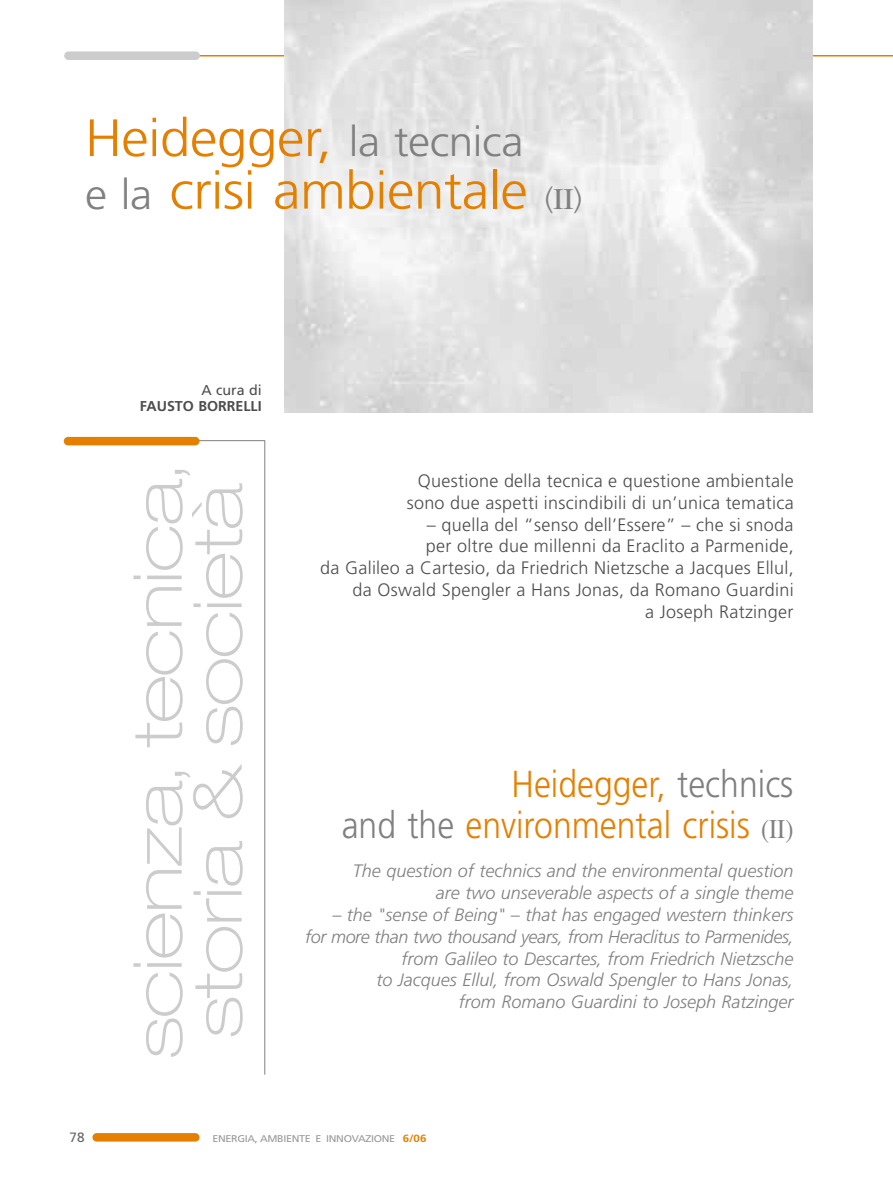
<style>
.page{position:relative;width:893px;height:1191px;background:#fff}
.page>*{position:absolute;margin:0;border:0;box-sizing:border-box;transform-origin:0 0}
.t1{font:100 expanded 67.5px/60px "Helvetica Neue";letter-spacing:-.015em;color:#ccc;text-align:center;scale:1.15 1}
.t2{font:300 52.5px/52.5px "Frutiger";letter-spacing:-.01em;color:#e47f00;scale:1.05 1}
.t3{font:300 37.5px/41.7px "Frutiger";color:#e47f00;text-align:right;scale:.9 1}
.t4{font:italic 300 18px/21.8px "Frutiger";color:#808080;text-align:right}
.t5{font:300 18px/21.8px "Frutiger";letter-spacing:.015em;color:#4d4d4d;text-align:right}
.t6{font:700 14.25px "Frutiger";color:#4d4d4d}
.t7{font:14.25px "Frutiger";color:#4d4d4d}
.t8{font:13.5px "Frutiger";color:#666}
.t9{font:9.75px "Frutiger";letter-spacing:-.035em;color:#999;scale:1.1 1}
.s1{font-size:42px;color:#808080}
.s2{font-size:30px;color:#808080}
.s3{font-family:"Times";font-weight:400;font-size:30px;color:#808080}
.s4{color:#808080}
.s5{font-family:"Times";font-weight:400;font-size:27px;color:#808080}
.s6{font-weight:700;font-size:10.5px;color:#e47f00}
</style>
<div class="page">
<div style="left:92px;top:1133px;width:108px;height:8px;background:#e47f00;border-radius:4px"></div>
<hr style="left:188px;top:55px;width:705px;height:1px;background:#e47f00">
<div style="left:64px;top:51px;width:136px;height:9px;background:#ccc;border-radius:4px"></div>
<img style="left:285px;top:0;width:527px;height:412px">
<hr style="left:169px;top:440px;width:96px;height:1px;background:#808080">
<hr style="left:265px;top:440px;width:1px;height:634px;background:#808080">
<div style="left:64px;top:437px;width:135px;height:8px;background:#e47f00;border-radius:4px"></div>
<h2 class="t2" style="left:85px;top:116px;width:475px">Heidegger, <span class="s1">la tecnica<br>e la</span> crisi ambientale <span class="s2">(</span><span class="s3">II</span><span class="s2">)</span></h2>
<p class="t7" style="left:201px;top:384px;width:62px">A cura di</p>
<p class="t6" style="left:140px;top:400px;width:123px">FAUSTO BORRELLI</p>
<h1 class="t1" style="left:134px;top:1058px;width:519px;rotate:-90deg">scienza, tecnica, storia &amp; società</h1>
<p class="t5" style="left:407px;top:471px;width:389px">Questione della tecnica e questione ambientale sono due aspetti inscindibili di un’unica tematica</p>
<p class="t5" style="left:320px;top:515px;width:475px">– quella del “senso dell’Essere” – che si snoda<br>per oltre due millenni da Eraclito a Parmenide,<br>da Galileo a Cartesio, da Friedrich Nietzsche a Jacques Ellul, da Oswald Spengler a Hans Jonas, da Romano Guardini<br>a Joseph Ratzinger</p>
<h3 class="t3" style="left:342px;top:765px;width:503px">Heidegger, <span class="s4">technics<br>and the</span> environmental crisis <span class="s5">(II)</span></h3>
<p class="t4" style="left:353px;top:861px;width:442px">The question of technics and the environmental question are two unseverable aspects of a single theme</p>
<p class="t4" style="left:305px;top:905px;width:490px">– the "sense of Being" – that has engaged western thinkers<br>for more than two thousand years, from Heraclitus to Parmenides, from Galileo to Descartes, from Friedrich Nietzsche<br>to Jacques Ellul, from Oswald Spengler to Hans Jonas,<br>from Romano Guardini to Joseph Ratzinger</p>
<p class="t8" style="left:70px;top:1131px;width:17px">78</p>
<p class="t9" style="left:213px;top:1134px;width:196px">ENERGIA, AMBIENTE E INNOVAZIONE <span class="s6">6/06</span></p>
</div>
